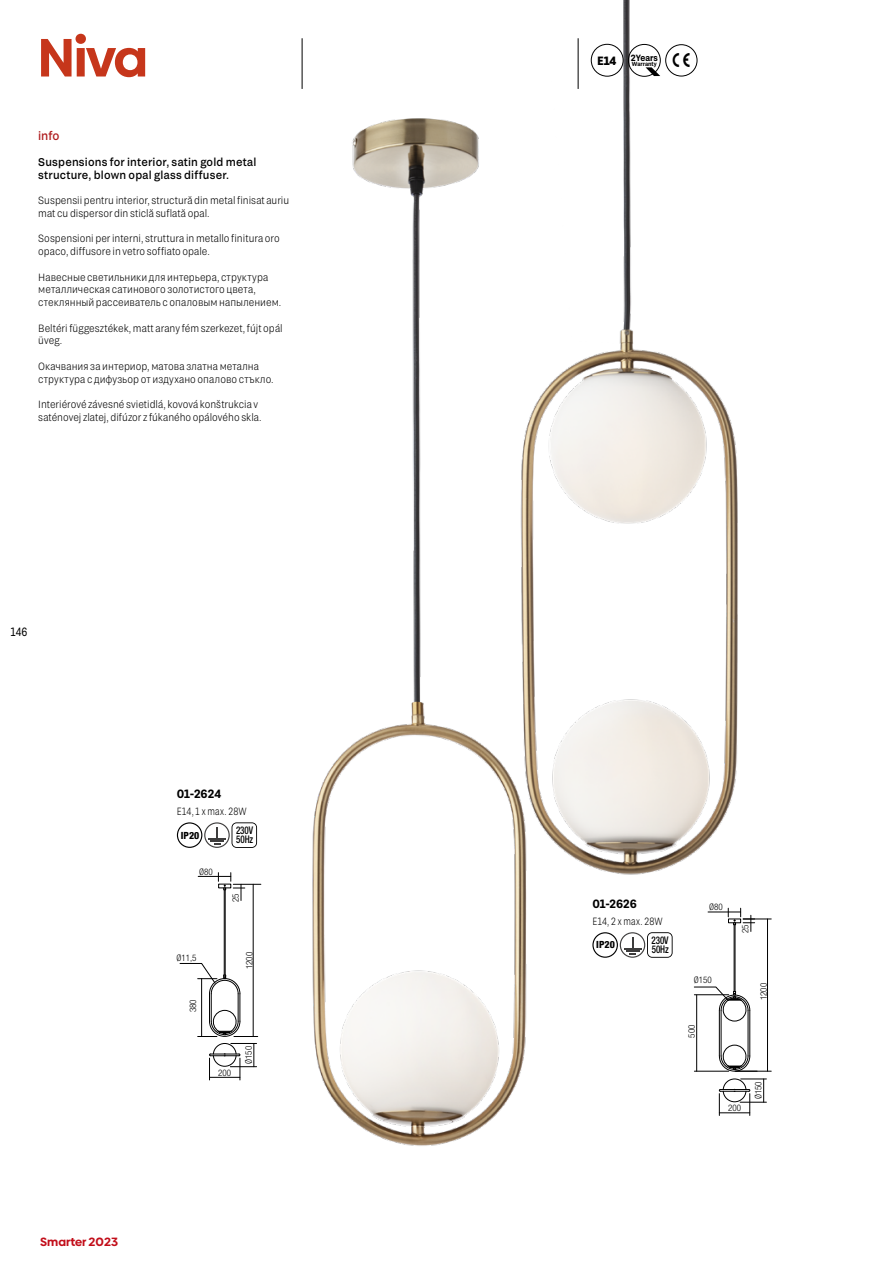
<style>
.page{position:relative;width:893px;height:1263px;background:#fff}
.page>*{position:absolute;margin:0;border:0;box-sizing:border-box;transform-origin:0 0}
.t1{font:700 54px "Biennale";color:#c6361b}
.t2{font:600 12px "Grtsk Exa";letter-spacing:-.005em;color:#000}
.t3{font:700 12px "Biennale";color:#c20e1a}
.t4{font:500 12px "Grtsk Peta";color:#af1d1f;scale:.9 1}
.t5{font:700 12px "Grtsk Exa";color:#000}
.t6{font:12px "Grtsk Exa";color:#000;scale:.85 1}
.t7{font:500 11.25px/12.8px "Grtsk Peta";letter-spacing:.02em;color:#000;scale:.9 1}
.t8{font:500 condensed 10.65px/9.4px "Helvetica Neue LTW1 G";letter-spacing:-.01em;color:#000;scale:.85 1}
.t9{font:300 10.5px/12.8px "Grtsk Exa";letter-spacing:.005em;color:#000}
.t10{font:300 10.5px "Grtsk Exa";letter-spacing:.025em;color:#000;scale:.85 1}
.t11{font:800 condensed 9.9px "Helvetica Neue LTW1 G";color:#000}
.t12{font:300 condensed 9px "Helvetica Neue LT Pro";color:#000}
.t13{font:600 9px "Grtsk Exa";color:#000}
.t14{font:600 6px "Grtsk Exa";color:#000}
</style>
<div class="page">
<img style="left:577px;top:0;width:195px;height:920px">
<div style="left:628px;top:44px;width:32px;height:33px;border:1px solid #000;border-radius:50%"></div>
<svg style="left:646px;top:67px;width:14px;height:9px"></svg>
<div style="left:665px;top:44px;width:32px;height:32px;border:1px solid #000;border-radius:50%"></div>
<div style="left:591px;top:44px;width:32px;height:32px;border:1px solid #000;border-radius:50%"></div>
<img style="left:252px;top:56px;width:339px;height:1090px">
<svg style="left:177px;top:822px;width:80px;height:26px"></svg>
<svg style="left:592px;top:932px;width:81px;height:26px"></svg>
<hr style="left:224px;top:890px;width:1px;height:85px;background:#000">
<hr style="left:225px;top:890px;width:1px;height:85px;background:#000">
<svg style="left:209px;top:1043px;width:48px;height:37px"></svg>
<hr style="left:210px;top:1077px;width:30px;height:1px;background:#000">
<hr style="left:253px;top:884px;width:1px;height:152px;background:#000">
<svg style="left:218px;top:873px;width:43px;height:27px"></svg>
<hr style="left:198px;top:876px;width:33px;height:1px;background:#000">
<svg style="left:180px;top:963px;width:78px;height:74px"></svg>
<hr style="left:201px;top:979px;width:1px;height:57px;background:#000">
<hr style="left:719px;top:1010px;width:1px;height:46px;background:#000">
<hr style="left:749px;top:1010px;width:1px;height:46px;background:#000">
<hr style="left:734px;top:925px;width:1px;height:66px;background:#000">
<hr style="left:735px;top:925px;width:1px;height:66px;background:#000">
<hr style="left:721px;top:1010px;width:1px;height:46px;background:#000">
<hr style="left:748px;top:1010px;width:1px;height:46px;background:#000">
<svg style="left:719px;top:1044px;width:38px;height:28px"></svg>
<svg style="left:719px;top:1078px;width:47px;height:37px"></svg>
<hr style="left:719px;top:1112px;width:31px;height:1px;background:#000">
<svg style="left:694px;top:987px;width:56px;height:34px"></svg>
<hr style="left:694px;top:994px;width:35px;height:1px;background:#000">
<hr style="left:767px;top:919px;width:1px;height:152px;background:#000">
<hr style="left:708px;top:912px;width:33px;height:1px;background:#000">
<hr style="left:736px;top:1071px;width:35px;height:1px;background:#000">
<svg style="left:728px;top:908px;width:43px;height:23px"></svg>
<hr style="left:696px;top:995px;width:1px;height:76px;background:#000">
<hr style="left:694px;top:1071px;width:35px;height:1px;background:#000">
<hr style="left:302px;top:38px;width:1px;height:51px;background:#000">
<hr style="left:578px;top:38px;width:1px;height:51px;background:#000">
<svg style="left:673px;top:53px;width:16px;height:14px"></svg>
<h1 class="t1" style="left:38px;top:23px;width:112px">Niva</h1>
<p class="t4" style="left:38px;top:129px;width:25px">info</p>
<p class="t7" style="left:38px;top:155px;width:244px">Suspensions for interior, satin gold metal structure, blown opal glass diffuser.</p>
<p class="t9" style="left:38px;top:194px;width:252px">Suspensii pentru interior, structură din metal finisat auriu mat cu dispersor din sticlă suflată opal.</p>
<p class="t9" style="left:38px;top:232px;width:243px">Sospensioni per interni, struttura in metallo finitura oro opaco, diffusore in vetro soffiato opale.</p>
<p class="t9" style="left:38px;top:270px;width:244px">Навесные светильники для интерьера, структура металлическая сатинового золотистого цвета, стеклянный рассеиватель с опаловым напылением.</p>
<p class="t9" style="left:38px;top:321px;width:246px">Beltéri függesztékek, matt arany fém szerkezet, fújt opál üveg.</p>
<p class="t9" style="left:38px;top:359px;width:237px">Окачвания за интериор, матова златна метална структура с дифузьор от издухано опалово стъкло.</p>
<p class="t9" style="left:38px;top:398px;width:225px">Interiérové závesné svietidlá, kovová konštrukcia v saténovej zlatej, difúzor z fúkaného opálového skla.</p>
<p class="t6" style="left:11px;top:624px;width:21px">146</p>
<p class="t2" style="left:177px;top:786px;width:46px">01-2624</p>
<p class="t10" style="left:177px;top:805px;width:84px">E14, 1 x max. 28W</p>
<p class="t11" style="left:181px;top:829px;width:20px">IP20</p>
<p class="t8" style="left:236px;top:825px;width:22px">230V<br>50Hz</p>
<p class="t12" style="left:199px;top:866px;width:15px">Ø80</p>
<p class="t12" style="left:230px;top:902px;width:10px;rotate:-90deg">25</p>
<p class="t12" style="left:176px;top:952px;width:22px">Ø11,5</p>
<p class="t12" style="left:244px;top:969px;width:19px;rotate:-90deg">1200</p>
<p class="t12" style="left:188px;top:1012px;width:14px;rotate:-90deg">380</p>
<p class="t12" style="left:218px;top:1067px;width:14px">200</p>
<p class="t12" style="left:243px;top:1064px;width:19px;rotate:-90deg">Ø150</p>
<p class="t3" style="left:40px;top:1234px;width:79px">Smarter 2023</p>
<p class="t13" style="left:631px;top:52px;width:28px">2Years</p>
<p class="t5" style="left:597px;top:53px;width:21px">E14</p>
<p class="t14" style="left:632px;top:60px;width:26px">Warranty</p>
<p class="t2" style="left:592px;top:896px;width:46px">01-2626</p>
<p class="t10" style="left:592px;top:914px;width:84px">E14, 2 x max. 28W</p>
<p class="t11" style="left:596px;top:939px;width:20px">IP20</p>
<p class="t8" style="left:652px;top:935px;width:22px">230V<br>50Hz</p>
<p class="t12" style="left:709px;top:902px;width:15px">Ø80</p>
<p class="t12" style="left:694px;top:975px;width:19px">Ø150</p>
<p class="t12" style="left:686px;top:1038px;width:14px;rotate:-90deg">500</p>
<p class="t12" style="left:740px;top:933px;width:10px;rotate:-90deg">25</p>
<p class="t12" style="left:758px;top:1000px;width:19px;rotate:-90deg">1200</p>
<p class="t12" style="left:753px;top:1099px;width:19px;rotate:-90deg">Ø150</p>
<p class="t12" style="left:728px;top:1103px;width:14px">200</p>
</div>
